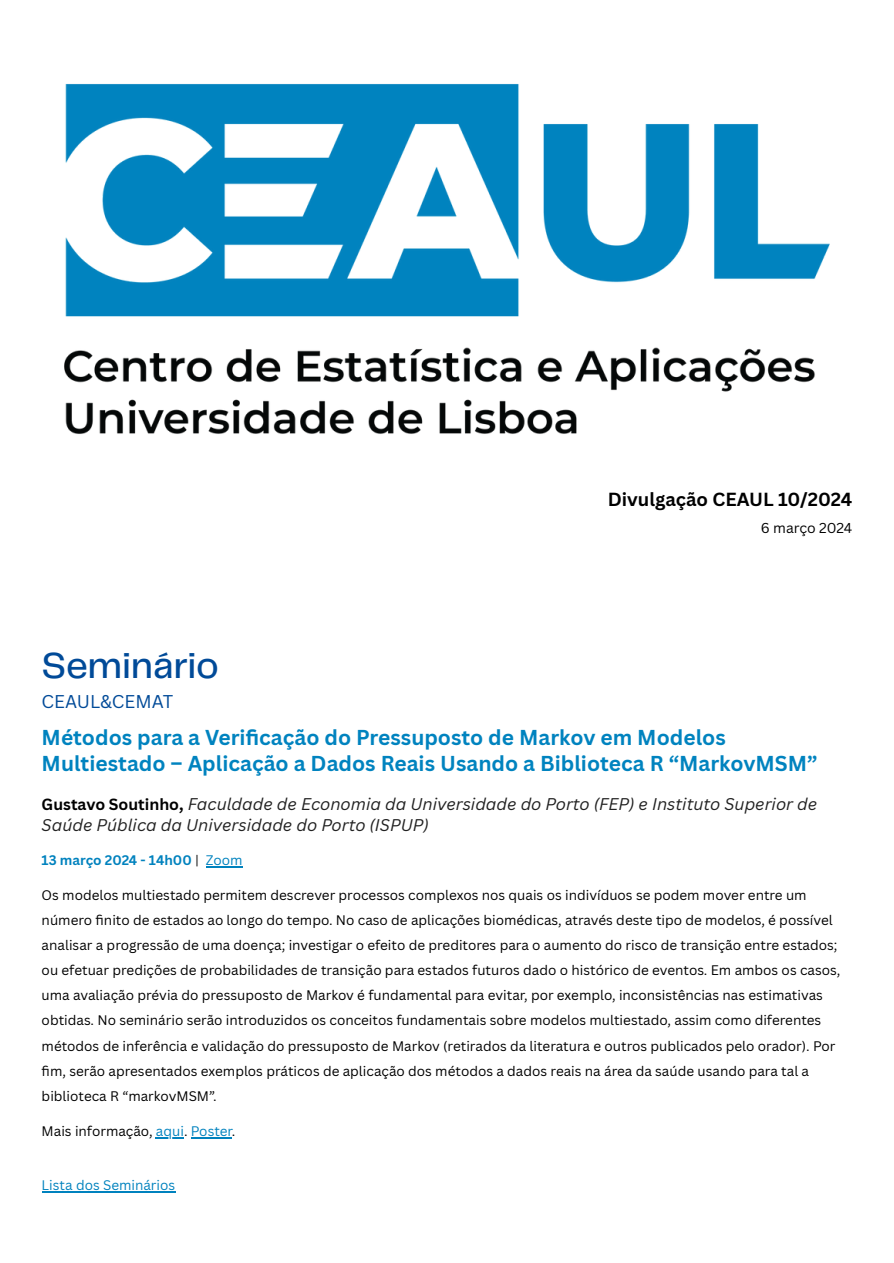
<style>
.page{position:relative;width:894px;height:1263px;background:#fff}
.page>*{position:absolute;margin:0;border:0;box-sizing:border-box;transform-origin:0 0}
.t1{font:500 37.5px "Telegraf";letter-spacing:-.01em;color:#004a98}
.t2{font:700 21px/25.8px "Canva Sans";color:#0083bf}
.t3{font:700 18.45px "Canva Sans";color:#000}
.t4{font:18px "Canva Sans";color:#004a98}
.t5{font:italic 16.5px/21.3px "Canva Sans";color:#212121}
.t6{font:13.95px "Canva Sans";color:#000}
.t7{font:13.5px/25.2px "Canva Sans";color:#000}
.t8{font:700 13.5px "Canva Sans";color:#0082be}
.t9{font:13.5px "Canva Sans";color:#0082be}
.s1{font-weight:700;font-style:normal;font-size:15.75px;color:#000}
.s2{font-weight:700;font-style:normal;color:#000}
.s3{font-weight:400;color:#212121}
.s4{font-weight:400}
.s5{color:#0082be}
</style>
<div class="page">
<hr style="left:206px;top:866px;width:36px;height:1px;background:#0082be">
<hr style="left:156px;top:1137px;width:28px;height:2px;background:#0082be">
<hr style="left:191px;top:1137px;width:41px;height:2px;background:#0082be">
<hr style="left:42px;top:1191px;width:133px;height:2px;background:#0082be">
<img style="left:64px;top:84px;width:766px;height:350px">
<h3 class="t3" style="left:607px;top:487px;width:246px">Divulgação CEAUL 10/2024</h3>
<p class="t6" style="left:760px;top:518px;width:93px">6 março 2024</p>
<h1 class="t1" style="left:42px;top:650px;width:179px">Seminário</h1>
<p class="t4" style="left:42px;top:688px;width:133px">CEAUL&amp;CEMAT</p>
<p class="t2" style="left:42px;top:724px;width:777px">Métodos para a Verificação do Pressuposto de Markov em Modelos<br>Multiestado – Aplicação a Dados Reais Usando a Biblioteca R “MarkovMSM”</p>
<p class="t5" style="left:42px;top:793px;width:776px"><span class="s1">Gustavo Soutinho</span><span class="s2">,</span> Faculdade de Economia da Universidade do Porto (FEP) e Instituto Superior de<br>Saúde Pública da Universidade do Porto (ISPUP)</p>
<p class="t8" style="left:42px;top:851px;width:202px">13 março 2024 - 14h00 <span class="s3">|</span> <span class="s4">Zoom</span></p>
<p class="t7" style="left:42px;top:882px;width:800px">Os modelos multiestado permitem descrever processos complexos nos quais os indivíduos se podem mover entre um número fi nito de estados ao longo do tempo. No caso de aplicações biomédicas, através deste tipo de modelos, é possível analisar a progressão de uma doença; investigar o efeito de preditores para o aumento do risco de transição entre estados; ou efetuar predições de probabilidades de transição para estados futuros dado o histórico de eventos. Em ambos os casos, uma avaliação prévia do pressuposto de Markov é fundamental para evitar, por exemplo, inconsistências nas estimativas obtidas. No seminário serão introduzidos os conceitos fundamentais sobre modelos multiestado, assim como diferentes métodos de inferência e validação do pressuposto de Markov (retirados da literatura e outros publicados pelo orador). Por fi m, serão apresentados exemplos práticos de aplicação dos métodos a dados reais na área da saúde usando para tal a biblioteca R “markovMSM”.</p>
<p class="t7" style="left:42px;top:1118px;width:195px">Mais informação, <span class="s5">aqui</span>. <span class="s5">Poster</span>.</p>
<p class="t9" style="left:42px;top:1176px;width:135px">Lista dos Seminários</p>
</div>
